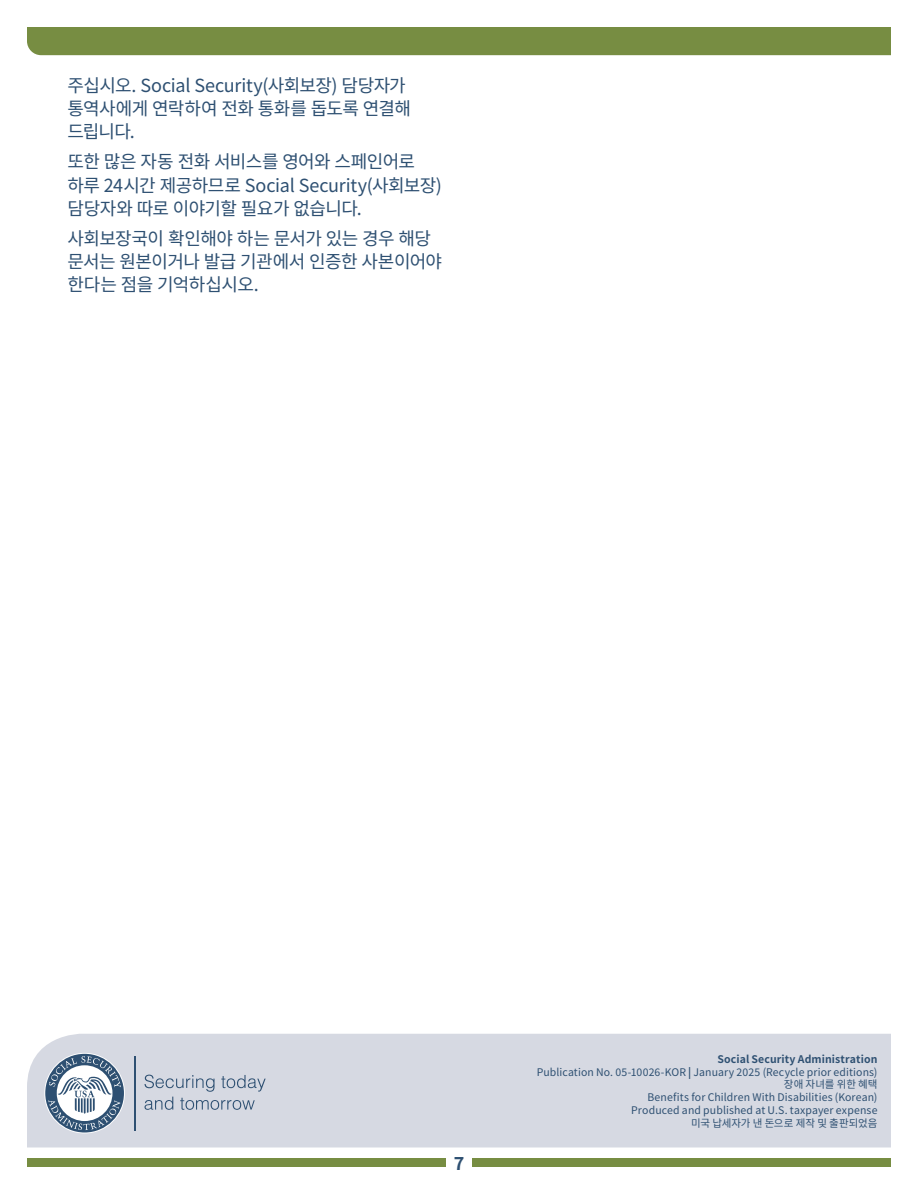
<style>
.page{position:relative;width:918px;height:1188px;background:#fff}
.page>*{position:absolute;margin:0;border:0;box-sizing:border-box;transform-origin:0 0}
.t1{font:18px/23.2px "Noto Sans CJ Kkr";letter-spacing:-.03em;color:#2e5072}
.t2{font:700 18px "Noto Sans CJ Kkr";color:#2e5072}
.t3{font:10.5px "Noto Sans CJ Kkr";letter-spacing:.01em;color:#2e5072}
.t4{font:700 10.5px "Noto Sans CJ Kkr";letter-spacing:.01em;color:#2e5072}
.t5{font:10.5px "Noto Sans CJ Kkr";letter-spacing:-.01em;color:#2e5072}
.s1{font-weight:700}
</style>
<div class="page">
<div style="left:27px;top:1159px;width:419px;height:8px;background:#778d42"></div>
<div style="left:472px;top:1159px;width:419px;height:8px;background:#778d42"></div>
<div style="left:27px;top:1034px;width:864px;height:113px;background:#d6d9e2"></div>
<div style="left:27px;top:27px;width:864px;height:28px;background:#778d42"></div>
<svg style="left:145px;top:1075px;width:121px;height:35px;background:#bbc3d0"></svg>
<hr style="left:134px;top:1056px;width:1px;height:75px;background:#2e5072">
<svg style="left:45px;top:1054px;width:79px;height:79px"></svg>
<svg style="left:48px;top:1056px;width:73px;height:74px"></svg>
<p class="t1" style="left:68px;top:74px;width:345px">주십시오. Social Security(사회보장) 담당자가 통역사에게 연락하여 전화 통화를 돕도록 연결해 드립니다.</p>
<p class="t1" style="left:68px;top:151px;width:376px">또한 많은 자동 전화 서비스를 영어와 스페인어로 하루 24시간 제공하므로 Social Security(사회보장) 담당자와 따로 이야기할 필요가 없습니다.</p>
<p class="t1" style="left:68px;top:227px;width:376px">사회보장국이 확인해야 하는 문서가 있는 경우 해당 문서는 원본이거나 발급 기관에서 인증한 사본이어야 한다는 점을 기억하십시오.</p>
<p class="t2" style="left:454px;top:1153px;width:12px">7</p>
<p class="t4" style="left:718px;top:1053px;width:162px">Social Security Administration</p>
<p class="t3" style="left:537px;top:1066px;width:342px">Publication No. 05-10026-KOR <span class="s1">|</span> January 2025 (Recycle prior editions)</p>
<p class="t3" style="left:784px;top:1079px;width:95px">장애 자녀를 위한 혜택</p>
<p class="t3" style="left:647px;top:1091px;width:232px">Benefits for Children With Disabilities (Korean)</p>
<p class="t3" style="left:631px;top:1104px;width:248px">Produced and published at U.S. taxpayer expense</p>
<p class="t5" style="left:691px;top:1117px;width:188px">미국 납세자가 낸 돈으로 제작 및 출판되었음</p>
</div>
